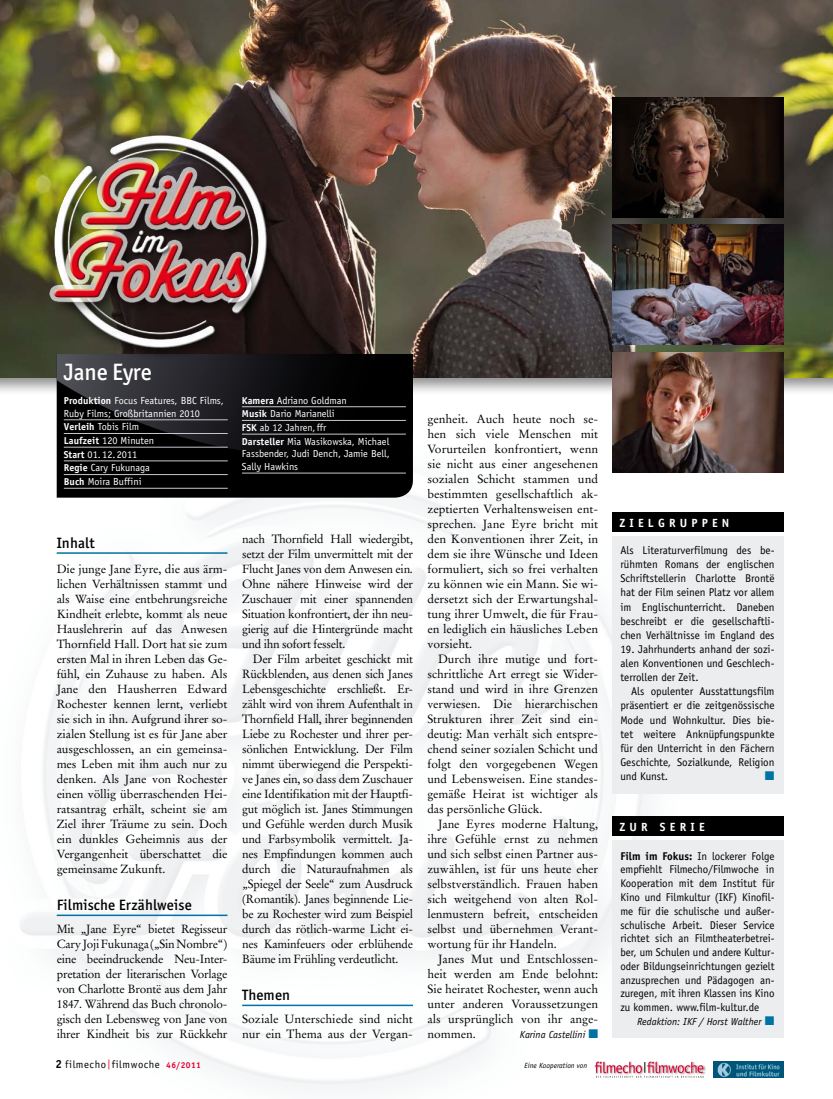
<style>
.page{position:relative;width:833px;height:1099px;background:#fff}
.page>*{position:absolute;margin:0;border:0;box-sizing:border-box;transform-origin:0 0}
.t1{font:500 23.75px "Officina San ITC";letter-spacing:-.005em;color:#fff}
.t2{font:500 15px "Officina San ITC";letter-spacing:.01em;color:#000}
.t3{font:11.88px/15px "Stempel Garamond";color:#000;text-align:justify}
.t4{font:700 11.88px "Officina Sans";letter-spacing:.35em;color:#fff}
.t5{font:11.75px/15px "Stempel Garamond";letter-spacing:-.01em;color:#000;text-align:justify}
.t6{font:11.62px "European Pi Three";color:#0072a3}
.t7{font:11.25px/14.1px "Officina Sans";color:#000;text-align:justify}
.t8{font:10.62px "Officina Sans";letter-spacing:.05em;color:#000}
.t9{font:10.25px/13.8px "Officina Sans";color:#fff}
.t10{font:italic 10.25px "Officina Sans";color:#000}
.t11{font:italic 7.5px "Officina Sans";color:#000}
.s1{font-weight:700;font-size:10px}
.s2{font-weight:700;font-size:11.75px}
.s3{font-size:10px;color:#e20030}
.s4{font-weight:700;font-size:8.5px;color:#e20030}
.s5{font-family:"European Pi Three";font-style:normal;font-size:11.62px;color:#0072a3}
.s6{font-weight:700}
</style>
<div class="page">
<img style="left:20px;top:396px;width:751px;height:691px">
<img style="left:0;top:0;width:833px;height:377px">
<img style="left:612px;top:352px;width:171px;height:120px">
<img style="left:612px;top:225px;width:171px;height:120px">
<img style="left:612px;top:97px;width:171px;height:120px">
<hr style="left:57px;top:552px;width:170px;height:2px;background:#0072a3">
<hr style="left:57px;top:914px;width:170px;height:2px;background:#0072a3">
<hr style="left:242px;top:1004px;width:171px;height:2px;background:#0072a3">
<div style="left:612px;top:536px;width:171px;height:258px;background:#ebedef"></div>
<div style="left:612px;top:512px;width:171px;height:20px;background:#000"></div>
<div style="left:612px;top:840px;width:171px;height:197px;background:#ebedef"></div>
<div style="left:612px;top:816px;width:171px;height:20px;background:#000"></div>
<div style="left:57px;top:464px;width:356px;height:33px;background:#000"></div>
<svg style="left:57px;top:354px;width:356px;height:110px;background:#121214"></svg>
<hr style="left:64px;top:419px;width:164px;height:1px;background:#c4c9cd">
<hr style="left:64px;top:433px;width:164px;height:1px;background:#c4c9cd">
<hr style="left:64px;top:447px;width:164px;height:1px;background:#c4c9cd">
<hr style="left:64px;top:460px;width:164px;height:1px;background:#c4c9cd">
<hr style="left:64px;top:474px;width:164px;height:1px;background:#c4c9cd">
<hr style="left:64px;top:488px;width:164px;height:1px;background:#c4c9cd">
<hr style="left:242px;top:406px;width:164px;height:1px;background:#c4c9cd">
<hr style="left:242px;top:420px;width:164px;height:1px;background:#c4c9cd">
<hr style="left:242px;top:434px;width:164px;height:1px;background:#c4c9cd">
<hr style="left:242px;top:472px;width:164px;height:1px;background:#c4c9cd">
<img style="left:713px;top:1061px;width:70px;height:16px">
<div style="left:594px;top:1060px;width:111px;height:15px;background:#000;opacity:.45"></div>
<svg style="left:595px;top:1061px;width:109px;height:16px"></svg>
<img style="left:31px;top:102px;width:274px;height:258px">
<h1 class="t1" style="left:64px;top:358px;width:89px">Jane Eyre</h1>
<p class="t9" style="left:64px;top:394px;width:161px;line-height:12.6px"><span class="s1">Produktion</span> Focus Features, BBC Films,<br>Ruby Films; Großbritannien 2010</p>
<p class="t9" style="left:64px;top:420px;width:92px"><span class="s1">Verleih</span> Tobis Film<br><span class="s1">Laufzeit</span> 120 Minuten<br><span class="s1">Start</span> 01.12. 2011<br><span class="s1">Regie</span> Cary Fukunaga<br><span class="s1">Buch</span> Moira Buffini</p>
<p class="t2" style="left:57px;top:534px;width:39px">Inhalt</p>
<p class="t5" style="left:57px;top:561px;width:172px">Die junge Jane Eyre, die aus ärm&shy;lichen Verhältnissen stammt und als Waise eine entbehrungsreiche Kindheit erlebte, kommt als neue Hauslehrerin auf das Anwesen Thornfield Hall. Dort hat sie zum ersten Mal in ihren Leben das Ge&shy;fühl, ein Zuhause zu haben. Als Jane den Hausherren Edward Rochester kennen lernt, verliebt sie sich in ihn. Aufgrund ihrer so&shy;zialen Stellung ist es für Jane aber ausgeschlossen, an ein gemeinsa&shy;mes Leben mit ihm auch nur zu denken. Als Jane von Rochester einen völlig überraschenden Hei&shy;ratsantrag erhält, scheint sie am Ziel ihrer Träume zu sein. Doch ein dunkles Geheimnis aus der Vergangenheit überschattet die gemeinsame Zukunft.</p>
<p class="t2" style="left:57px;top:896px;width:136px">Filmische Erzählweise</p>
<p class="t3" style="left:57px;top:921px;width:172px">Mit „Jane Eyre“ bietet Regisseur Cary Joji Fukunaga („Sin Nombre“) eine beeindruckende Neu-Inter&shy;pretation der literarischen Vorlage von Charlotte Brontë aus dem Jahr 1847. Während das Buch chronolo&shy;gisch den Lebensweg von Jane von ihrer Kindheit bis zur Rückkehr</p>
<p class="t8" style="left:56px;top:1058px;width:147px"><span class="s2">2</span> filmecho<span class="s3">|</span>filmwoche <span class="s4">46/2011</span></p>
<p class="t9" style="left:242px;top:393px;width:149px"><span class="s1">Kamera</span> Adriano Goldman<br><span class="s1">Musik</span> Dario Marianelli<br><span class="s1">FSK</span> ab 12 Jahren,ffr<br><span class="s1">Darsteller</span> Mia Wasikowska, Michael</p>
<p class="t9" style="left:242px;top:447px;width:149px;line-height:12.6px">Fassbender, Judi Dench, Jamie Bell,<br>Sally Hawkins</p>
<p class="t3" style="left:242px;top:531px;width:172px">nach Thornfield Hall wiedergibt, setzt der Film unvermittelt mit der Flucht Janes von dem Anwesen ein.<br>Ohne nähere Hinweise wird der Zuschauer mit einer spannenden Situation konfrontiert, der ihn neu&shy;gierig auf die Hintergründe macht und ihn sofort fesselt.</p>
<p class="t3" style="left:242px;top:651px;width:172px;text-indent:11px">Der Film arbeitet geschickt mit Rückblenden, aus denen sich Janes Lebensgeschichte erschließt. Er&shy;zählt wird von ihrem Aufenthalt in Thornfield Hall, ihrer beginnenden Liebe zu Rochester und ihrer per&shy;sönlichen Entwicklung. Der Film nimmt überwiegend die Perspekti&shy;ve Janes ein, so dass dem Zuschauer eine Identifikation mit der Hauptfi&shy;gut möglich ist. Janes Stimmungen und Gefühle werden durch Musik und Farbsymbolik vermittelt. Ja&shy;nes Empfindungen kommen auch durch die Naturaufnahmen als „Spiegel der Seele“ zum Ausdruck (Romantik). Janes beginnende Lie&shy;be zu Rochester wird zum Beispiel durch das rötlich-warme Licht ei&shy;nes Kaminfeuers oder erblühende Bäume im Frühling verdeutlicht.</p>
<p class="t2" style="left:242px;top:986px;width:49px">Themen</p>
<p class="t3" style="left:242px;top:1011px;width:172px">Soziale Unterschiede sind nicht nur ein Thema aus der Vergan-</p>
<p class="t3" style="left:427px;top:411px;width:172px">genheit. Auch heute noch se&shy;hen sich viele Menschen mit Vorurteilen konfrontiert, wenn sie nicht aus einer angesehenen sozialen Schicht stammen und bestimmten gesellschaftlich ak&shy;zeptierten Verhaltensweisen ent&shy;sprechen. Jane Eyre bricht mit den Konventionen ihrer Zeit, in dem sie ihre Wünsche und Ideen formuliert, sich so frei verhalten zu können wie ein Mann. Sie wi&shy;dersetzt sich der Erwartungshal&shy;tung ihrer Umwelt, die für Frau&shy;en lediglich ein häusliches Leben vorsieht.</p>
<p class="t3" style="left:427px;top:651px;width:172px;text-indent:11px">Durch ihre mutige und fort&shy;schrittliche Art erregt sie Wider&shy;stand und wird in ihre Grenzen verwiesen. Die hierarchischen Strukturen ihrer Zeit sind ein&shy;deutig: Man verhält sich entspre&shy;chend seiner sozialen Schicht und folgt den vorgegebenen Wegen und Lebensweisen. Eine standes&shy;gemäße Heirat ist wichtiger als das persönliche Glück.</p>
<p class="t3" style="left:427px;top:816px;width:172px;text-indent:11px">Jane Eyres moderne Haltung, ihre Gefühle ernst zu nehmen und sich selbst einen Partner aus&shy;zuwählen, ist für uns heute eher selbstverständlich. Frauen haben sich weitgehend von alten Rol&shy;lenmustern befreit, entscheiden selbst und übernehmen Verant&shy;wortung für ihr Handeln.</p>
<p class="t3" style="left:427px;top:951px;width:172px;text-indent:11px">Janes Mut und Entschlossen&shy;heit werden am Ende belohnt:<br>Sie heiratet Rochester, wenn auch unter anderen Voraussetzungen als ursprünglich von ihr ange&shy;nommen.</p>
<p class="t10" style="left:520px;top:1028px;width:80px">Karina Castellini <span class="s5">M</span></p>
<p class="t11" style="left:524px;top:1061px;width:64px">Eine Kooperation von</p>
<p class="t4" style="left:619px;top:515px;width:111px">zielgruppen</p>
<p class="t7" style="left:620px;top:543px;width:156px">Als Literaturverfilmung des be&shy;rühmten Romans der englischen Schriftstellerin Charlotte Brontë hat der Film seinen Platz vor allem im Englischunterricht. Daneben beschreibt er die gesellschaftli&shy;chen Verhältnisse im England des</p>
<p class="t7" style="left:620px;top:642px;width:156px">19. Jahrhunderts anhand der sozi&shy;alen Konventionen und Geschlech&shy;terrollen der Zeit.</p>
<p class="t7" style="left:620px;top:684px;width:156px;text-indent:11px">Als opulenter Ausstattungsfilm präsentiert er die zeitgenössische Mode und Wohnkultur. Dies bie&shy;tet weitere Anknüpfungspunkte für den Unterricht in den Fächern Geschichte, Sozialkunde, Religion und Kunst.</p>
<p class="t6" style="left:765px;top:768px;width:11px">M</p>
<p class="t4" style="left:619px;top:819px;width:87px">zur serie</p>
<p class="t7" style="left:620px;top:849px;width:156px;line-height:13.8px"><span class="s6">Film im Fokus:</span> In lockerer Folge empfiehlt Filmecho/Filmwoche in Kooperation mit dem Institut für Kino und Filmkultur (IKF) Kinofil&shy;me für die schulische und außer&shy;schulische Arbeit. Dieser Service richtet sich an Filmtheaterbetrei&shy;ber, um Schulen und andere Kultur&shy;oder Bildungseinrichtungen gezielt anzusprechen und Pädagogen an&shy;zuregen, mit ihren Klassen ins Kino zu kommen. www.film-kultur.de</p>
<p class="t10" style="left:637px;top:1015px;width:139px">Redaktion: IKF / Horst Walther <span class="s5">M</span></p>
</div>
